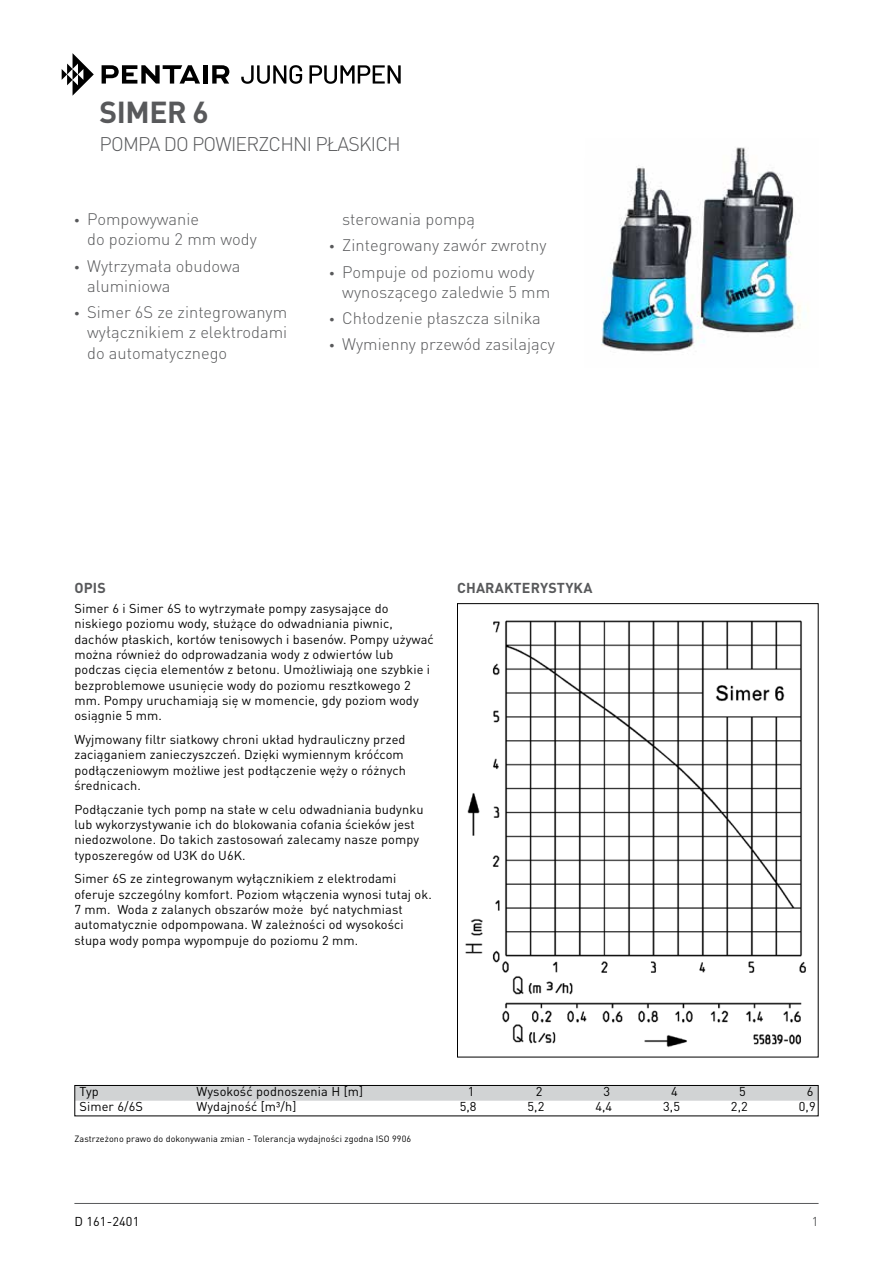
<style>
.page{position:relative;width:893px;height:1263px;background:#fff}
.page>*{position:absolute;margin:0;border:0;box-sizing:border-box;transform-origin:0 0}
.t1{font:700 30px "DIN Pro";letter-spacing:-.015em;color:#58595b}
.t2{font:300 19.5px "DIN Pro";letter-spacing:-.04em;color:#58595b}
.t3{font:300 16.5px/20.2px "DIN Pro";color:#58595b}
.t4{font:700 14.25px "DIN Pro";letter-spacing:.01em;color:#58595b}
.t5{font:12.75px/15.3px "DIN Pro";letter-spacing:.01em;color:#000}
.t6{font:12.75px "DIN Pro";color:#58595b}
.t7{font:9px "DIN Pro";letter-spacing:.01em;color:#000}
.s1{font-family:"Barlow"}
</style>
<div class="page">
<hr style="left:74px;top:1203px;width:745px;height:1px;background:#58595b">
<img style="left:601px;top:147px;width:200px;height:205px">
<img style="left:465px;top:620px;width:341px;height:427px">
<svg style="left:76px;top:1087px;width:741px;height:14px;background:#d1d3d4"></svg>
<div style="left:74px;top:1085px;width:745px;height:31px;border:1px solid #000"></div>
<svg style="left:241px;top:65px;width:61px;height:19px"></svg>
<svg style="left:309px;top:65px;width:92px;height:19px"></svg>
<svg style="left:62px;top:53px;width:32px;height:43px"></svg>
<svg style="left:102px;top:65px;width:98px;height:19px"></svg>
<hr style="left:203px;top:65px;width:4px;height:19px;background:#000">
<svg style="left:212px;top:65px;width:17px;height:19px"></svg>
<h1 class="t1" style="left:100px;top:87px;width:111px">SIMER 6</h1>
<h2 class="t2" style="left:100px;top:129px;width:303px">POMPA DO POWIERZCHNI PŁASKICH</h2>
<p class="t3" style="left:87px;top:208px;width:171px;text-indent:-13px"><span class="s1">•</span> Pompowywanie<br>do poziomu 2 mm wody</p>
<p class="t3" style="left:87px;top:254px;width:155px;text-indent:-13px"><span class="s1">•</span> Wytrzymała obudowa aluminiowa</p>
<p class="t3" style="left:87px;top:301px;width:202px;text-align:justify;text-indent:-13px"><span class="s1">•</span> Simer 6S ze zintegrowanym wyłącznikiem z elektrodami do automatycznego</p>
<p class="t3" style="left:342px;top:208px;width:134px">sterowania pompą</p>
<p class="t3" style="left:330px;top:234px;width:218px"><span class="s1">•</span> Zintegrowany zawór zwrotny</p>
<p class="t3" style="left:342px;top:260px;width:209px;text-indent:-13px"><span class="s1">•</span> Pompuje od poziomu wody wynoszącego zaledwie 5 mm</p>
<p class="t3" style="left:330px;top:307px;width:213px"><span class="s1">•</span> Chłodzenie płaszcza silnika</p>
<p class="t3" style="left:330px;top:333px;width:227px"><span class="s1">•</span> Wymienny przewód zasilający</p>
<p class="t4" style="left:74px;top:576px;width:33px">OPIS</p>
<p class="t4" style="left:457px;top:576px;width:137px">CHARAKTERYSTYKA</p>
<p class="t5" style="left:74px;top:599px;width:361px">Simer 6 i Simer 6S to wytrzymałe pompy zasysające do niskiego poziomu wody, służące do odwadniania piwnic, dachów płaskich, kortów tenisowych i basenów. Pompy używać można również do odprowadzania wody z odwiertów lub podczas cięcia elementów z betonu. Umożliwiają one szybkie i bezproblemowe usunięcie wody do poziomu resztkowego 2 mm. Pompy uruchamiają się w momencie, gdy poziom wody osiągnie 5 mm.</p>
<p class="t5" style="left:74px;top:730px;width:333px">Wyjmowany filtr siatkowy chroni układ hydrauliczny przed zaciąganiem zanieczyszczeń. Dzięki wymiennym króćcom podłączeniowym możliwe jest podłączenie węży o różnych średnicach.</p>
<p class="t5" style="left:74px;top:800px;width:351px">Podłączanie tych pomp na stałe w celu odwadniania budynku lub wykorzystywanie ich do blokowania cofania ścieków jest niedozwolone. Do takich zastosowań zalecamy nasze pompy typoszeregów od U3K do U6K.</p>
<p class="t5" style="left:74px;top:870px;width:359px">Simer 6S ze zintegrowanym wyłącznikiem z elektrodami oferuje szczególny komfort. Poziom włączenia wynosi tutaj ok.<br>7 mm. Woda z zalanych obszarów może być natychmiast automatycznie odpompowana. W zależności od wysokości słupa wody pompa wypompuje do poziomu 2 mm.</p>
<p class="t5" style="left:79px;top:1083px;width:21px">Typ</p>
<p class="t5" style="left:197px;top:1083px;width:168px">Wysokość podnoszenia H [m]</p>
<p class="t5" style="left:468px;top:1083px;width:8px">1</p>
<p class="t5" style="left:536px;top:1083px;width:8px">2</p>
<p class="t5" style="left:603px;top:1083px;width:8px">3</p>
<p class="t5" style="left:671px;top:1083px;width:8px">4</p>
<p class="t5" style="left:739px;top:1083px;width:8px">5</p>
<p class="t5" style="left:807px;top:1083px;width:8px">6</p>
<p class="t5" style="left:79px;top:1098px;width:65px">Simer 6/6S</p>
<p class="t5" style="left:197px;top:1098px;width:101px">Wydajność [m³/h]</p>
<p class="t5" style="left:460px;top:1098px;width:18px">5,8</p>
<p class="t5" style="left:527px;top:1098px;width:18px">5,2</p>
<p class="t5" style="left:595px;top:1098px;width:18px">4,4</p>
<p class="t5" style="left:663px;top:1098px;width:18px">3,5</p>
<p class="t5" style="left:731px;top:1098px;width:18px">2,2</p>
<p class="t5" style="left:799px;top:1098px;width:18px">0,9</p>
<p class="t7" style="left:74px;top:1132px;width:338px">Zastrzeżono prawo do dokonywania zmian - Tolerancja wydajności zgodna ISO 9906</p>
<p class="t5" style="left:74px;top:1212px;width:66px">D 161-2401</p>
<p class="t6" style="left:812px;top:1211px;width:8px">1</p>
</div>
